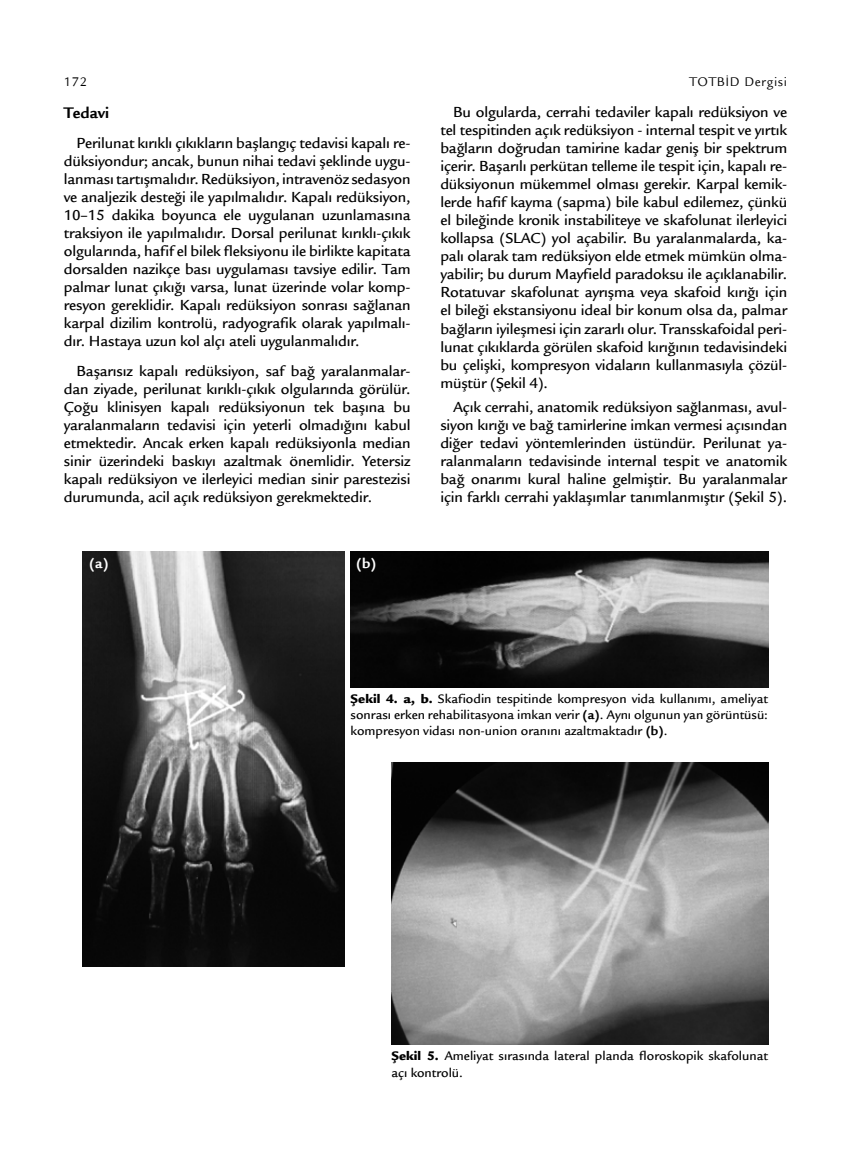
<style>
.page{position:relative;width:851px;height:1149px;background:#fff}
.page>*{position:absolute;margin:0;border:0;box-sizing:border-box;transform-origin:0 0}
.t1{font:700 16.5px "Legacy Sans Std";color:#000}
.t2{font:500 15.75px/18px "Legacy Sans Std";letter-spacing:-.01em;color:#000;text-align:justify}
.t3{font:700 15px "Legacy Sans Std";color:#fff}
.t4{font:500 13.5px/16.2px "Legacy Sans Std";color:#000;text-align:justify}
.t5{font:13.5px "Legacy Sans Std";letter-spacing:.05em;color:#000}
.s1{font-weight:900}
.s2{font-weight:700}
</style>
<div class="page">
<img style="left:83px;top:551px;width:261px;height:414px">
<img style="left:350px;top:551px;width:417px;height:136px">
<img style="left:391px;top:762px;width:376px;height:282px">
<p class="t5" style="left:64px;top:74px;width:25px">172</p>
<p class="t5" style="left:689px;top:74px;width:99px">TOTBİD Dergisi</p>
<p class="t2" style="left:440px;top:103px;width:348px;text-indent:13px">Bu olgularda, cerrahi tedaviler kapalı redüksiyon ve tel tespitinden açık redüksiyon - internal tespit ve yırtık bağların doğrudan tamirine kadar geniş bir spektrum içerir. Başarılı perkütan telleme ile tespit için, kapalı re&shy;düksiyonun mükemmel olması gerekir. Karpal kemik&shy;lerde hafif kayma (sapma) bile kabul edilemez, çünkü el bileğinde kronik instabiliteye ve skafolunat ilerleyici kollapsa (SLAC) yol açabilir. Bu yaralanmalarda, ka&shy;palı olarak tam redüksiyon elde etmek mümkün olma&shy;yabilir; bu durum Mayfield paradoksu ile açıklanabilir.<br>Rotatuvar skafolunat ayrışma veya skafoid kırığı için el bileği ekstansiyonu ideal bir konum olsa da, palmar bağların iyileşmesi için zararlı olur. Transskafoidal peri&shy;lunat çıkıklarda görülen skafoid kırığının tedavisindeki bu çelişki, kompresyon vidaların kullanmasıyla çözül&shy;müştür (Şekil 4).</p>
<p class="t2" style="left:440px;top:398px;width:348px;text-indent:13px">Açık cerrahi, anatomik redüksiyon sağlanması, avul&shy;siyon kırığı ve bağ tamirlerine imkan vermesi açısından diğer tedavi yöntemlerinden üstündür. Perilunat ya&shy;ralanmaların tedavisinde internal tespit ve anatomik bağ onarımı kural haline gelmiştir. Bu yaralanmalar için farklı cerrahi yaklaşımlar tanımlanmıştır (Şekil 5).</p>
<p class="t1" style="left:64px;top:103px;width:47px">Tedavi</p>
<p class="t2" style="left:64px;top:134px;width:348px;text-indent:13px">Perilunat kırıklı çıkıkların başlangıç tedavisi kapalı re&shy;düksiyondur; ancak, bunun nihai tedavi şeklinde uygu&shy;lanması tartışmalıdır. Redüksiyon, intravenöz sedasyon ve analjezik desteği ile yapılmalıdır. Kapalı redüksiyon, 10–15 dakika boyunca ele uygulanan uzunlamasına traksiyon ile yapılmalıdır. Dorsal perilunat kırıklı-çıkık olgularında, hafif el bilek fleksiyonu ile birlikte kapitata dorsalden nazikçe bası uygulaması tavsiye edilir. Tam palmar lunat çıkığı varsa, lunat üzerinde volar komp&shy;resyon gereklidir. Kapalı redüksiyon sonrası sağlanan karpal dizilim kontrolü, radyografik olarak yapılmalı&shy;dır. Hastaya uzun kol alçı ateli uygulanmalıdır.</p>
<p class="t2" style="left:64px;top:362px;width:348px;text-indent:13px">Başarısız kapalı redüksiyon, saf bağ yaralanmalar&shy;dan ziyade, perilunat kırıklı-çıkık olgularında görülür.<br>Çoğu klinisyen kapalı redüksiyonun tek başına bu yaralanmaların tedavisi için yeterli olmadığını kabul etmektedir. Ancak erken kapalı redüksiyonla median sinir üzerindeki baskıyı azaltmak önemlidir. Yetersiz kapalı redüksiyon ve ilerleyici median sinir parestezisi durumunda, acil açık redüksiyon gerekmektedir.</p>
<p class="t3" style="left:89px;top:554px;width:21px">(a)</p>
<p class="t3" style="left:356px;top:554px;width:22px">(b)</p>
<p class="t4" style="left:350px;top:690px;width:419px"><span class="s1">Şekil 4. a, b.</span> Skafiodin tespitinde kompresyon vida kullanımı, ameliyat sonrası erken rehabilitasyona imkan verir <span class="s2">(a)</span>. Aynı olgunun yan görüntüsü: kompresyon vidası non-union oranını azaltmaktadır <span class="s2">(b)</span>.</p>
<p class="t4" style="left:391px;top:1047px;width:378px"><span class="s1">Şekil 5.</span> Ameliyat sırasında lateral planda floroskopik skafolunat açı kontrolü.</p>
</div>
